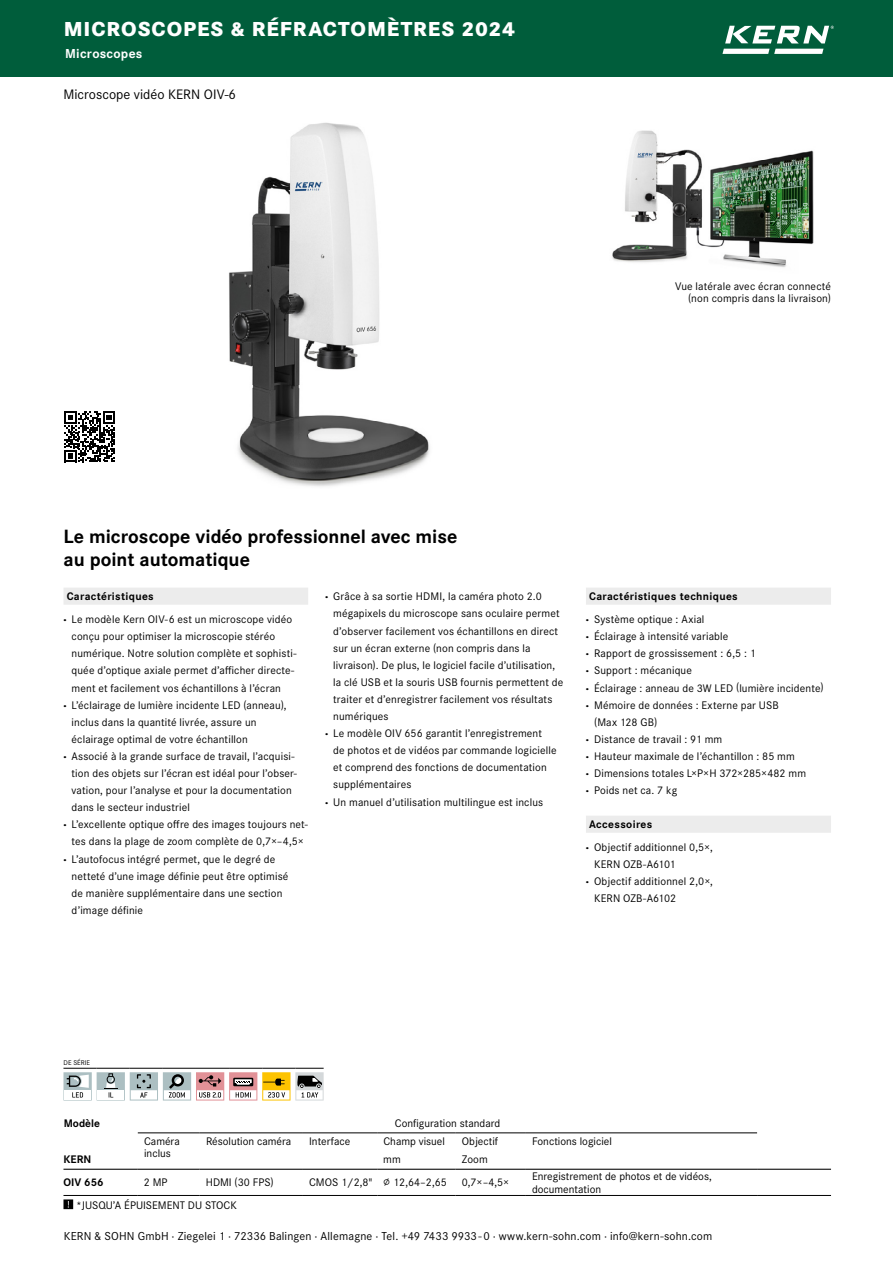
<style>
.page{position:relative;width:893px;height:1263px;background:#fff}
.page>*{position:absolute;margin:0;border:0;box-sizing:border-box;transform-origin:0 0}
.t1{font:800 21px "Corporate S Pro";letter-spacing:.045em;color:#fff}
.t2{font:700 19.95px/22.8px "Corporate S Pro";color:#000}
.t3{font:14.25px "Corporate S Pro";color:#000}
.t4{font:700 13.5px "Corporate S Pro";letter-spacing:.015em;color:#fff}
.t5{font:12px "Corporate S Pro";letter-spacing:.015em;color:#000}
.t6{font:11.4px/12.1px "Corporate S Pro";letter-spacing:.01em;color:#000}
.t7{font:700 11.4px/22.8px "Corporate S Pro";letter-spacing:.025em;color:#000}
.t8{font:7.2px "Corporate S Pro";color:#000}
.s1{font-weight:700}
.s2{font-weight:800}
.s3{font-weight:400}
.s4{color:#fff}
.s5{font-weight:700;color:#fff}
</style>
<div class="page">
<svg style="left:63px;top:1068px;width:261px;height:32px"></svg>
<img style="left:229px;top:122px;width:201px;height:365px">
<img style="left:612px;top:130px;width:202px;height:138px">
<hr style="left:138px;top:1132px;width:62px;height:1px;background:#000">
<hr style="left:200px;top:1132px;width:103px;height:1px;background:#000">
<hr style="left:303px;top:1132px;width:74px;height:1px;background:#000">
<hr style="left:377px;top:1132px;width:79px;height:1px;background:#000">
<hr style="left:456px;top:1132px;width:70px;height:1px;background:#000">
<hr style="left:526px;top:1132px;width:231px;height:1px;background:#000">
<hr style="left:63px;top:1195px;width:75px;height:1px;background:#000">
<hr style="left:138px;top:1195px;width:62px;height:1px;background:#000">
<hr style="left:200px;top:1195px;width:103px;height:1px;background:#000">
<hr style="left:303px;top:1195px;width:74px;height:1px;background:#000">
<hr style="left:377px;top:1195px;width:79px;height:1px;background:#000">
<hr style="left:456px;top:1195px;width:70px;height:1px;background:#000">
<hr style="left:526px;top:1195px;width:231px;height:1px;background:#000">
<hr style="left:757px;top:1195px;width:74px;height:1px;background:#000">
<hr style="left:63px;top:1169px;width:75px;height:1px;background:#000">
<hr style="left:757px;top:1169px;width:74px;height:1px;background:#000">
<hr style="left:138px;top:1169px;width:62px;height:1px;background:#000">
<hr style="left:200px;top:1169px;width:103px;height:1px;background:#000">
<hr style="left:303px;top:1169px;width:74px;height:1px;background:#000">
<hr style="left:377px;top:1169px;width:79px;height:1px;background:#000">
<hr style="left:456px;top:1169px;width:70px;height:1px;background:#000">
<hr style="left:526px;top:1169px;width:231px;height:1px;background:#000">
<div style="left:63px;top:588px;width:245px;height:17px;background:#ececec"></div>
<div style="left:586px;top:588px;width:245px;height:17px;background:#ececec"></div>
<div style="left:586px;top:816px;width:245px;height:17px;background:#ececec"></div>
<svg style="left:63px;top:1199px;width:10px;height:10px"></svg>
<svg style="left:64px;top:412px;width:51px;height:50px"></svg>
<div style="left:0;top:0;width:893px;height:76px;background:#005d3b"></div>
<svg style="left:722px;top:49px;width:101px;height:5px"></svg>
<svg style="left:725px;top:26px;width:109px;height:17px"></svg>
<h1 class="t1" style="left:64px;top:12px;width:453px">MICROSCOPES &amp; RÉFRACTOMÈTRES 2024</h1>
<p class="t4" style="left:65px;top:43px;width:79px">Microscopes</p>
<p class="t3" style="left:63px;top:84px;width:174px">Microscope vidéo KERN OIV-6</p>
<p class="t6" style="left:675px;top:280px;width:157px;line-height:11.4px;text-align:right">Vue latérale avec écran connecté (non compris dans la livraison)</p>
<h2 class="t2" style="left:63px;top:524px;width:395px">Le microscope vidéo professionnel avec mise au point automatique</h2>
<p class="t6" style="left:63px;top:584px;width:230px;line-height:22.8px"><span class="s1">Caractéristiques<br></span><span class="s2">·</span> Le modèle Kern OIV-6 est un microscope vidéo</p>
<p class="t6" style="left:72px;top:629px;width:205px">conçu pour optimiser la microscopie stéréo</p>
<p class="t6" style="left:72px;top:647px;width:226px">numérique. Notre solution complète et sophisti-</p>
<p class="t6" style="left:72px;top:664px;width:224px">quée d’optique axiale permet d’afficher directe-</p>
<p class="t6" style="left:72px;top:681px;width:211px">ment et facilement vos échantillons à l’écran</p>
<p class="t6" style="left:63px;top:698px;width:225px"><span class="s2">·</span> L’éclairage de lumière incidente LED (anneau),</p>
<p class="t6" style="left:72px;top:715px;width:186px">inclus dans la quantité livrée, assure un</p>
<p class="t6" style="left:72px;top:732px;width:178px">éclairage optimal de votre échantillon</p>
<p class="t6" style="left:63px;top:749px;width:233px"><span class="s2">·</span> Associé à la grande surface de travail, l’acquisi-</p>
<p class="t6" style="left:72px;top:766px;width:227px">tion des objets sur l’écran est idéal pour l’obser-</p>
<p class="t6" style="left:72px;top:783px;width:222px">vation, pour l’analyse et pour la documentation</p>
<p class="t6" style="left:72px;top:800px;width:120px">dans le secteur industriel</p>
<p class="t6" style="left:63px;top:818px;width:246px"><span class="s2">·</span> L’excellente optique offre des images toujours net-</p>
<p class="t6" style="left:72px;top:835px;width:234px">tes dans la plage de zoom complète de 0,7×–4,5×</p>
<p class="t6" style="left:63px;top:852px;width:213px"><span class="s2">·</span> L’autofocus intégré permet, que le degré de</p>
<p class="t6" style="left:72px;top:869px;width:218px">netteté d’une image définie peut être optimisé</p>
<p class="t6" style="left:72px;top:886px;width:212px">de manière supplémentaire dans une section</p>
<p class="t6" style="left:72px;top:903px;width:73px">d’image définie</p>
<p class="t6" style="left:325px;top:590px;width:218px"><span class="s2">·</span> Grâce à sa sortie HDMI, la caméra photo 2.0</p>
<p class="t6" style="left:333px;top:607px;width:228px">mégapixels du microscope sans oculaire permet</p>
<p class="t6" style="left:333px;top:624px;width:226px">d’observer facilement vos échantillons en direct</p>
<p class="t6" style="left:333px;top:641px;width:199px">sur un écran externe (non compris dans la</p>
<p class="t6" style="left:333px;top:658px;width:224px">livraison). De plus, le logiciel facile d’utilisation,</p>
<p class="t6" style="left:333px;top:675px;width:232px">la clé USB et la souris USB fournis permettent de</p>
<p class="t6" style="left:333px;top:692px;width:221px">traiter et d’enregistrer facilement vos résultats</p>
<p class="t6" style="left:333px;top:709px;width:57px">numériques</p>
<p class="t6" style="left:325px;top:726px;width:218px"><span class="s2">·</span> Le modèle OIV 656 garantit l’enregistrement</p>
<p class="t6" style="left:333px;top:743px;width:225px">de photos et de vidéos par commande logicielle</p>
<p class="t6" style="left:333px;top:761px;width:215px">et comprend des fonctions de documentation</p>
<p class="t6" style="left:333px;top:778px;width:80px">supplémentaires</p>
<p class="t6" style="left:325px;top:795px;width:220px"><span class="s2">·</span> Un manuel d’utilisation multilingue est inclus</p>
<p class="t7" style="left:586px;top:584px;width:153px">Caractéristiques techniques <span class="s2">·</span> <span class="s3">Système optique : Axial</span></p>
<p class="t6" style="left:586px;top:629px;width:144px"><span class="s2">·</span> Éclairage à intensité variable</p>
<p class="t6" style="left:586px;top:647px;width:172px"><span class="s2">·</span> Rapport de grossissement : 6,5 : 1</p>
<p class="t6" style="left:586px;top:664px;width:107px"><span class="s2">·</span> Support : mécanique</p>
<p class="t6" style="left:586px;top:681px;width:239px"><span class="s2">·</span> Éclairage : anneau de 3W LED (lumière incidente)</p>
<p class="t6" style="left:586px;top:698px;width:194px"><span class="s2">·</span> Mémoire de données : Externe par USB</p>
<p class="t6" style="left:594px;top:715px;width:65px">(Max 128 GB)</p>
<p class="t6" style="left:586px;top:732px;width:138px"><span class="s2">·</span> Distance de travail : 91 mm</p>
<p class="t6" style="left:586px;top:749px;width:210px"><span class="s2">·</span> Hauteur maximale de l’échantillon : 85 mm</p>
<p class="t6" style="left:586px;top:766px;width:222px"><span class="s2">·</span> Dimensions totales L×P×H 372×285×482 mm</p>
<p class="t6" style="left:586px;top:783px;width:93px"><span class="s2">·</span> Poids net ca. 7 kg</p>
<p class="t6" style="left:586px;top:812px;width:128px;line-height:22.8px"><span class="s1">Accessoires<br></span><span class="s2">·</span> Objectif additionnel 0,5×,</p>
<p class="t6" style="left:594px;top:857px;width:125px">KERN OZB-A6101<span class="s4">,</span> <span class="s5">€ 310,–</span></p>
<p class="t6" style="left:586px;top:875px;width:128px"><span class="s2">·</span> Objectif additionnel 2,0×,</p>
<p class="t6" style="left:594px;top:892px;width:125px">KERN OZB-A6102<span class="s4">,</span> <span class="s5">€ 310,–</span></p>
<p class="t8" style="left:64px;top:1057px;width:28px">DE SÉRIE</p>
<p class="t7" style="left:64px;top:1111px;width:38px">Modèle</p>
<p class="t6" style="left:395px;top:1116px;width:107px">Configuration standard</p>
<p class="t6" style="left:144px;top:1134px;width:37px">Caméra inclus</p>
<p class="t6" style="left:206px;top:1134px;width:87px">Résolution caméra</p>
<p class="t6" style="left:309px;top:1134px;width:43px">Interface</p>
<p class="t6" style="left:383px;top:1134px;width:63px">Champ visuel</p>
<p class="t6" style="left:462px;top:1131px;width:38px;line-height:18.1px">Objectif<br>Zoom</p>
<p class="t6" style="left:532px;top:1134px;width:81px">Fonctions logiciel</p>
<p class="t6" style="left:532px;top:1170px;width:181px">Enregistrement de photos et de vidéos, documentation</p>
<p class="t7" style="left:63px;top:1147px;width:29px">KERN</p>
<p class="t6" style="left:383px;top:1152px;width:19px">mm</p>
<p class="t7" style="left:63px;top:1170px;width:42px">OIV 656</p>
<p class="t6" style="left:144px;top:1175px;width:25px">2 MP</p>
<p class="t6" style="left:206px;top:1175px;width:70px">HDMI (30 FPS)</p>
<p class="t6" style="left:309px;top:1175px;width:139px">CMOS 1/2,8" ∅ 12,64–2,65</p>
<p class="t6" style="left:462px;top:1175px;width:49px">0,7×–4,5×</p>
<p class="t6" style="left:76px;top:1198px;width:162px">*JUSQU’A ÉPUISEMENT DU STOCK</p>
<p class="t5" style="left:64px;top:1227px;width:650px">KERN &amp; SOHN GmbH · Ziegelei 1 · 72336 Balingen · Allemagne · Tel. +49 7433 9933 - 0 · www.kern-sohn.com · info@kern-sohn.com</p>
</div>
